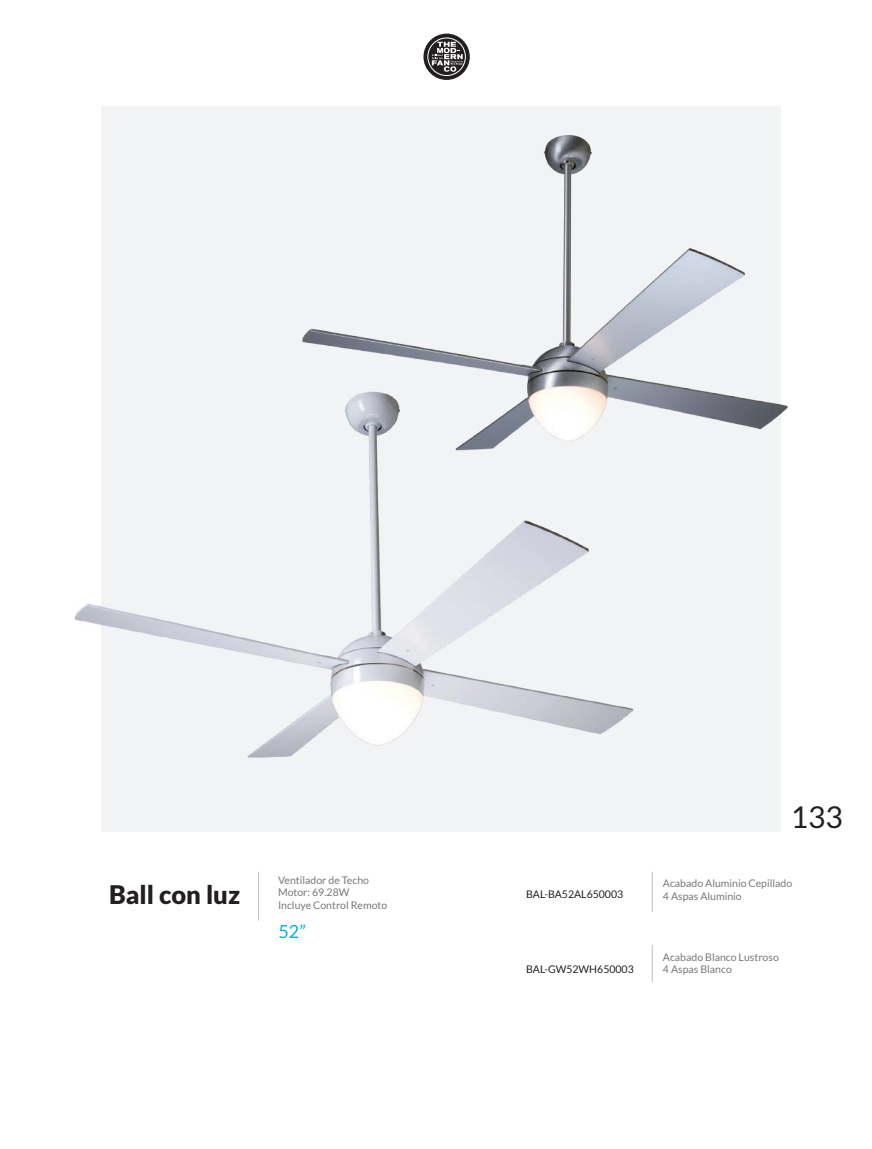
<style>
.page{position:relative;width:872px;height:1149px;background:#fff}
.page>*{position:absolute;margin:0;border:0;box-sizing:border-box;transform-origin:0 0}
.t1{font:30px "Lato";color:#231f20}
.t2{font:900 25.5px "Lato";color:#231f20}
.t3{font:18px "Lato";color:#00aeef}
.t4{font:10.5px/12.6px "Lato";color:#76787b}
.t5{font:10.5px "Lato";color:#231f20}
</style>
<div class="page">
<div style="left:102px;top:106px;width:679px;height:725px;background:#f2f3f4"></div>
<img style="left:302px;top:135px;width:486px;height:295px">
<img style="left:74px;top:379px;width:586px;height:394px">
<hr style="left:652px;top:871px;width:1px;height:40px;background:#bcbdc0">
<hr style="left:652px;top:944px;width:1px;height:37px;background:#bcbdc0">
<hr style="left:258px;top:871px;width:1px;height:49px;background:#bcbdc0">
<svg style="left:423px;top:34px;width:47px;height:46px"></svg>
<div style="left:427px;top:38px;width:38px;height:38px;border:1px solid #fff;border-radius:50%"></div>
<svg style="left:432px;top:42px;width:31px;height:30px"></svg>
<h2 class="t2" style="left:109px;top:879px;width:133px">Ball con luz</h2>
<p class="t4" style="left:278px;top:873px;width:111px">Ventilador de Techo<br>Motor: 69.28W<br>Incluye Control Remoto</p>
<h3 class="t3" style="left:278px;top:921px;width:29px">52”</h3>
<h1 class="t1" style="left:791px;top:800px;width:54px">133</h1>
<p class="t4" style="left:663px;top:876px;width:131px">Acabado Aluminio Cepillado</p>
<p class="t5" style="left:526px;top:887px;width:99px">BAL-BA52AL650003</p>
<p class="t4" style="left:663px;top:889px;width:80px">4 Aspas Aluminio</p>
<p class="t4" style="left:663px;top:950px;width:117px">Acabado Blanco Lustroso</p>
<p class="t5" style="left:526px;top:962px;width:109px">BAL-GW52WH650003</p>
<p class="t4" style="left:663px;top:962px;width:70px">4 Aspas Blanco</p>
</div>
